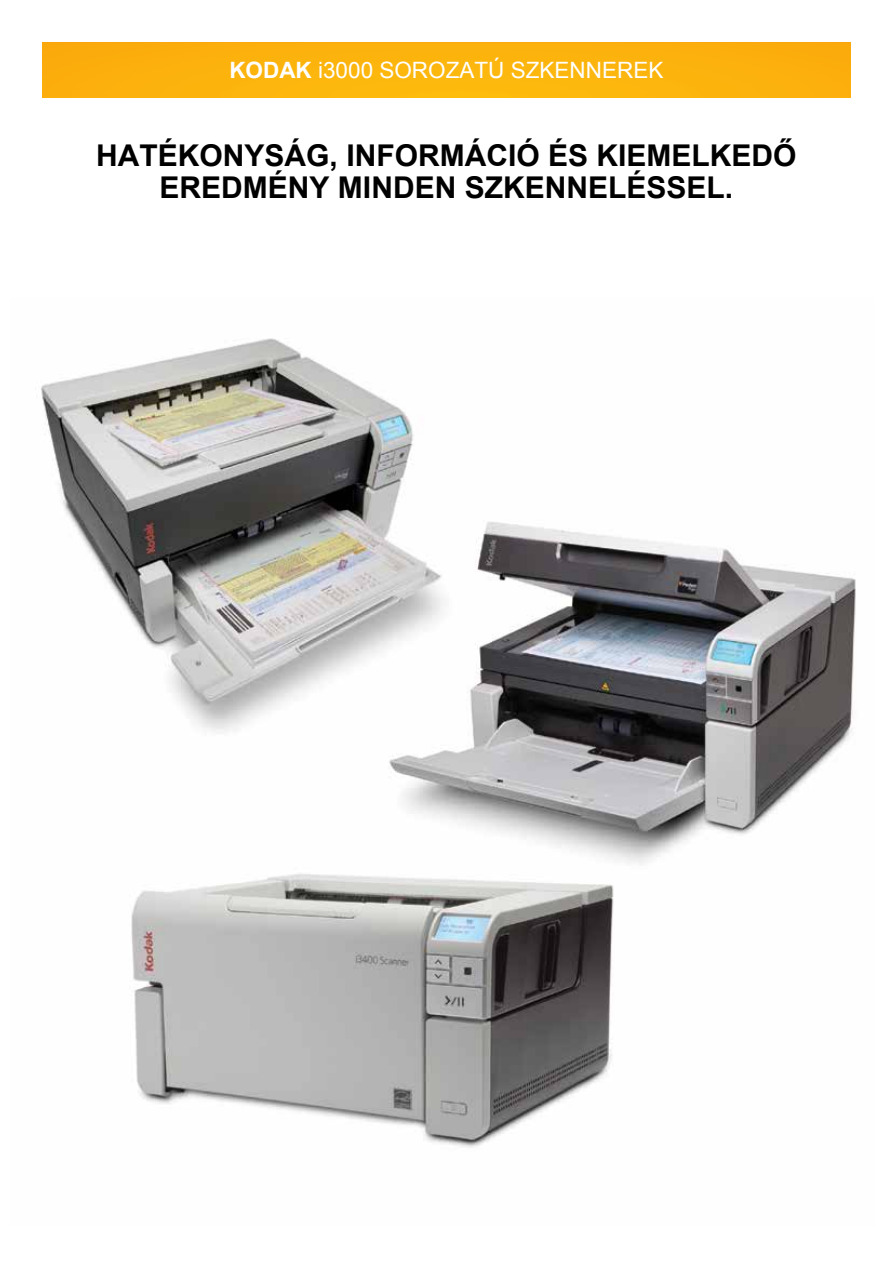
<style>
.page{position:relative;width:893px;height:1263px;background:#fff}
.page>*{position:absolute;margin:0;border:0;box-sizing:border-box;transform-origin:0 0}
.t1{font:700 30px/31.7px "Arial";color:#000;text-align:center}
.t2{font:22.5px "Arial";color:#fff}
.t3{font:700 22.5px "Arial";color:#fff}
</style>
<div class="page">
<img style="left:41px;top:338px;width:815px;height:810px">
<div style="left:42px;top:43px;width:808px;height:55px;background:#fcb30d"></div>
<p class="t3" style="left:229px;top:56px;width:18px">KODAK</p>
<p class="t2" style="left:318px;top:56px;width:347px">i3000 SOROZATÚ SZKENNEREK</p>
<p class="t1" style="left:96px;top:141px;width:702px">HATÉKONYSÁG, INFORMÁCIÓ ÉS KIEMELKEDŐ<br>EREDMÉNY MINDEN SZKENNELÉSSEL.</p>
</div>
